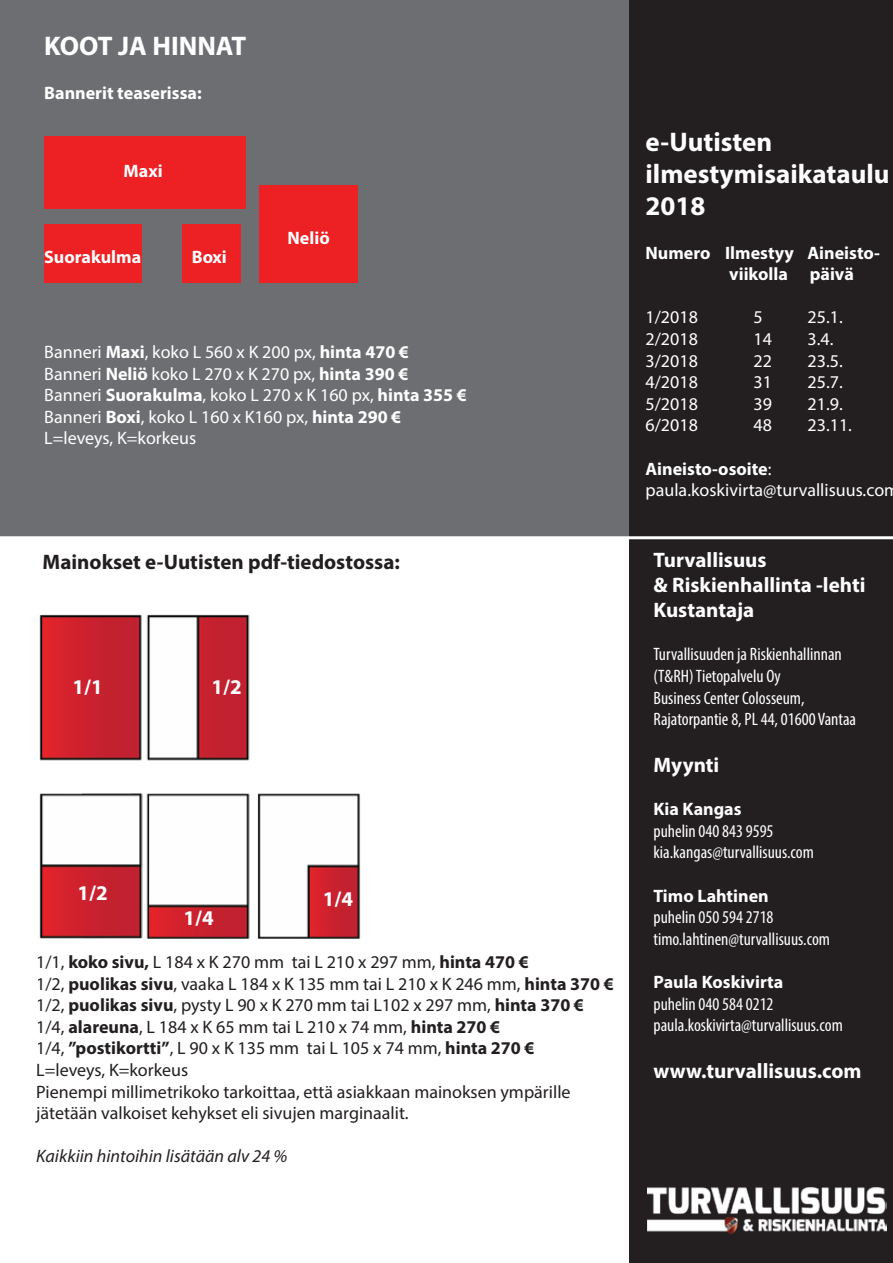
<style>
.page{position:relative;width:893px;height:1263px;background:#fff}
.page>*{position:absolute;margin:0;border:0;box-sizing:border-box;transform-origin:0 0}
.t1{font:700 27px/32.4px "Myriad Pro";color:#fff}
.t2{font:700 21px/25.2px "Myriad Pro";color:#fff}
.t3{font:700 21px "Myriad Pro";color:#231f20}
.t4{font:18px/21.6px "Myriad Pro";color:#231f20}
.t5{font:18px/21.6px "Myriad Pro";color:#fff}
.t6{font:condensed 18px/21.6px "Myriad Pro";color:#fff}
.t7{font:700 18px/21.6px "Myriad Pro";color:#fff}
.t8{font:italic 18px "Myriad Pro";color:#231f20}
.s1{font-weight:700}
</style>
<div class="page">
<div style="left:0;top:0;width:630px;height:538px;background:#6d6e71"></div>
<div style="left:630px;top:0;width:263px;height:1263px;background:#231f20"></div>
<img style="left:39px;top:614px;width:322px;height:325px">
<div style="left:44px;top:136px;width:202px;height:72px;background:#ed2024"></div>
<div style="left:260px;top:185px;width:97px;height:97px;background:#ed2024"></div>
<div style="left:44px;top:225px;width:97px;height:57px;background:#ed2024"></div>
<div style="left:183px;top:225px;width:57px;height:57px;background:#ed2024"></div>
<hr style="left:0;top:536px;width:893px;height:3px;background:#fff">
<img style="left:648px;top:1187px;width:238px;height:46px">
<h1 class="t1" style="left:44px;top:29px;width:203px">KOOT JA HINNAT</h1>
<p class="t7" style="left:44px;top:81px;width:159px">Bannerit teaserissa:</p>
<p class="t7" style="left:124px;top:160px;width:41px">Maxi</p>
<p class="t7" style="left:44px;top:245px;width:98px">Suorakulma</p>
<p class="t7" style="left:192px;top:245px;width:37px">Boxi</p>
<p class="t7" style="left:288px;top:227px;width:44px">Neliö</p>
<p class="t5" style="left:44px;top:341px;width:424px">Banneri <span class="s1">Maxi</span>, koko L 560 x K 200 px, <span class="s1">hinta 470 € </span>Banneri <span class="s1">Neliö</span> koko L 270 x K 270 px, <span class="s1">hinta 390 € </span>Banneri <span class="s1">Suorakulma</span>, koko L 270 x K 160 px, <span class="s1">hinta 355 € </span>Banneri <span class="s1">Boxi</span>, koko L 160 x K160 px, <span class="s1">hinta 290 € </span>L=leveys, K=korkeus</p>
<p class="t3" style="left:43px;top:548px;width:359px">Mainokset e-Uutisten pdf-tiedostossa:</p>
<p class="t2" style="left:73px;top:674px;width:32px">1/1</p>
<p class="t2" style="left:211px;top:674px;width:32px">1/2</p>
<p class="t2" style="left:77px;top:879px;width:32px">1/2</p>
<p class="t2" style="left:184px;top:904px;width:32px">1/4</p>
<p class="t2" style="left:323px;top:886px;width:32px">1/4</p>
<p class="t4" style="left:36px;top:951px;width:579px">1/1, <span class="s1">koko sivu,</span> L 184 x K 270 mm tai L 210 x 297 mm, <span class="s1">hinta 470 €<br></span>1/2, <span class="s1">puolikas sivu</span>, vaaka L 184 x K 135 mm tai L 210 x K 246 mm, <span class="s1">hinta 370 € </span>1/2, <span class="s1">puolikas sivu</span>, pysty L 90 x K 270 mm tai L102 x 297 mm, <span class="s1">hinta 370 € </span>1/4, <span class="s1">alareuna</span>, L 184 x K 65 mm tai L 210 x 74 mm, <span class="s1">hinta 270 €<br></span>1/4, <span class="s1">”postikortti”</span>, L 90 x K 135 mm tai L 105 x 74 mm, <span class="s1">hinta 270 €<br></span>L=leveys, K=korkeus<br>Pienempi millimetrikoko tarkoittaa, että asiakkaan mainoksen ympärille jätetään valkoiset kehykset eli sivujen marginaalit.</p>
<p class="t8" style="left:36px;top:1145px;width:253px">Kaikkiin hintoihin lisätään alv 24 %</p>
<h1 class="t1" style="left:646px;top:124px;width:246px">e-Uutisten ilmestymisaikataulu<br>2018</h1>
<p class="t7" style="left:729px;top:241px;width:152px;text-indent:-84px">Numero Ilmestyy Aineisto&shy;viikolla päivä</p>
<p class="t5" style="left:646px;top:306px;width:54px">1/2018</p>
<p class="t5" style="left:754px;top:306px;width:11px">5</p>
<p class="t5" style="left:808px;top:306px;width:37px">25.1.</p>
<p class="t5" style="left:646px;top:328px;width:54px">2/2018</p>
<p class="t5" style="left:754px;top:328px;width:20px">14</p>
<p class="t5" style="left:808px;top:328px;width:27px">3.4.</p>
<p class="t5" style="left:646px;top:349px;width:54px">3/2018</p>
<p class="t5" style="left:754px;top:349px;width:20px">22</p>
<p class="t5" style="left:808px;top:349px;width:37px">23.5.</p>
<p class="t5" style="left:646px;top:371px;width:54px">4/2018</p>
<p class="t5" style="left:754px;top:371px;width:20px">31</p>
<p class="t5" style="left:808px;top:371px;width:37px">25.7.</p>
<p class="t5" style="left:646px;top:393px;width:54px">5/2018</p>
<p class="t5" style="left:754px;top:393px;width:20px">39</p>
<p class="t5" style="left:808px;top:393px;width:37px">21.9.</p>
<p class="t5" style="left:646px;top:414px;width:54px">6/2018</p>
<p class="t5" style="left:754px;top:414px;width:20px">48</p>
<p class="t5" style="left:808px;top:414px;width:46px">23.11.</p>
<p class="t5" style="left:646px;top:457px;width:255px"><span class="s1">Aineisto-osoite</span>: paula.koskivirta@turvallisuus.com</p>
<p class="t2" style="left:653px;top:546px;width:213px">Turvallisuus<br>&amp; Riskienhallinta -lehti<br>Kustantaja</p>
<p class="t6" style="left:653px;top:643px;width:204px">Turvallisuuden ja Riskienhallinnan (T&amp;RH) Tietopalvelu Oy<br>Business Center Colosseum,<br>Rajatorpantie 8, PL 44, 01600 Vantaa</p>
<p class="t2" style="left:653px;top:751px;width:67px">Myynti</p>
<p class="t7" style="left:653px;top:798px;width:90px">Kia Kangas</p>
<p class="t6" style="left:653px;top:820px;width:162px">puhelin 040 843 9595 kia.kangas@turvallisuus.com</p>
<p class="t7" style="left:653px;top:884px;width:117px">Timo Lahtinen</p>
<p class="t6" style="left:653px;top:906px;width:178px">puhelin 050 594 2718 timo.lahtinen@turvallisuus.com</p>
<p class="t7" style="left:653px;top:970px;width:131px">Paula Koskivirta</p>
<p class="t6" style="left:653px;top:992px;width:191px">puhelin 040 584 0212 paula.koskivirta@turvallisuus.com</p>
<p class="t2" style="left:653px;top:1057px;width:210px">www.turvallisuus.com</p>
</div>
